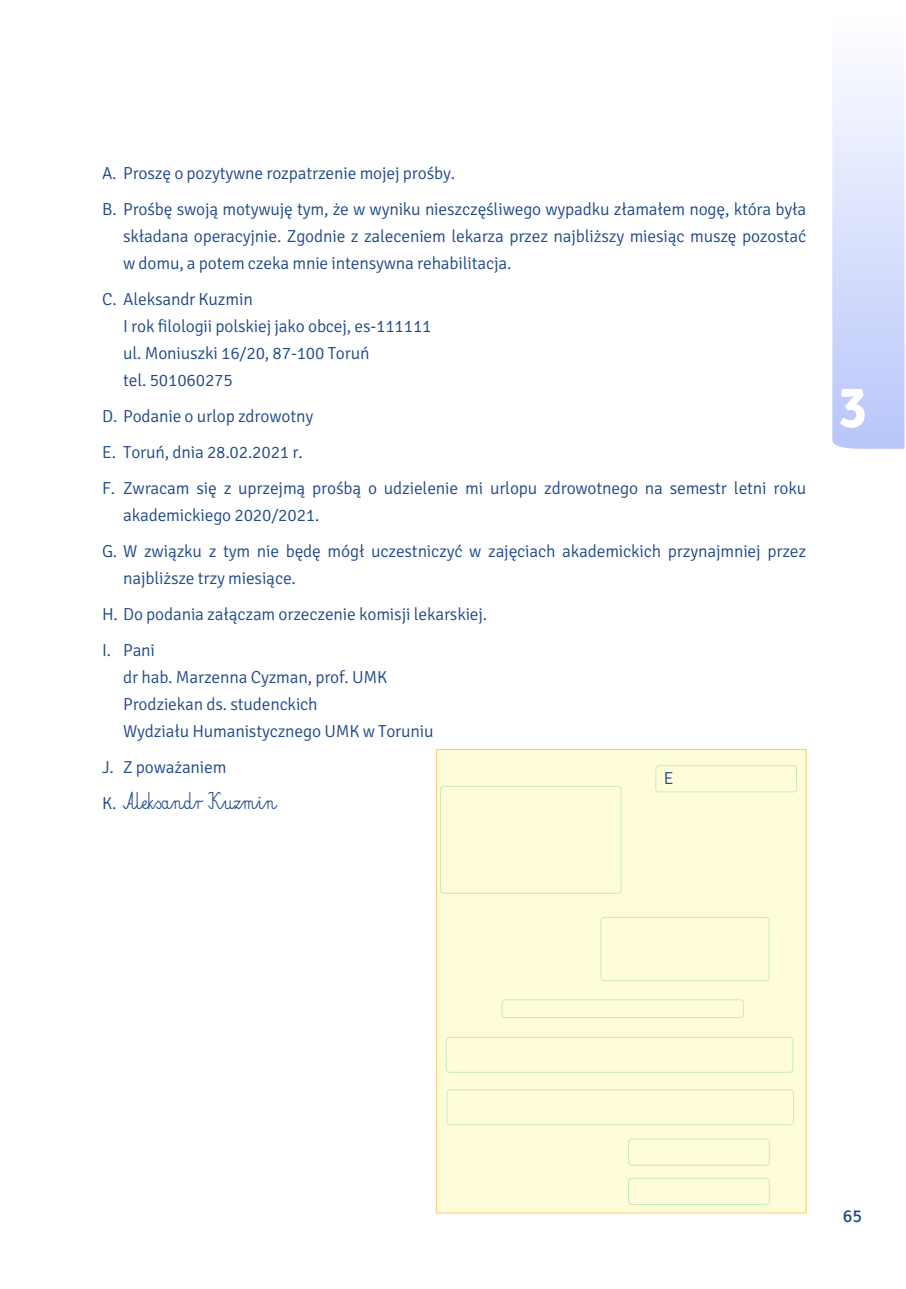
<style>
.page{position:relative;width:906px;height:1289px;background:#fff}
.page>*{position:absolute;margin:0;border:0;box-sizing:border-box;transform-origin:0 0}
.t1{font:700 60px "Signika";color:#fff;scale:.9 1}
.t2{font:21.9px "Elementarz Dwa";letter-spacing:-.01em;color:#1f4988}
.t3{font:18px "Signika";color:#1f4988}
.t4{font:300 17.4px/36px "Signika";letter-spacing:-.01em;color:#1f4988}
.s1{font-family:"Signika";font-weight:300;font-size:17.4px}
</style>
<div class="page">
<div style="left:436px;top:749px;width:370px;height:463px;background:#fffcd9"></div>
<div style="left:628px;top:1177px;width:141px;height:27px;border:1px solid #c7eeb1;border-radius:3px"></div>
<div style="left:446px;top:1037px;width:347px;height:35px;border:1px solid #c7eeb1;border-radius:3px"></div>
<div style="left:446px;top:1089px;width:348px;height:35px;border:1px solid #c7eeb1;border-radius:3px"></div>
<div style="left:628px;top:1138px;width:141px;height:27px;border:1px solid #c7eeb1;border-radius:3px"></div>
<div style="left:655px;top:765px;width:142px;height:27px;border:1px solid #c7eeb1;border-radius:3px"></div>
<div style="left:502px;top:999px;width:242px;height:18px;border:1px solid #c7eeb1;border-radius:3px"></div>
<div style="left:440px;top:786px;width:181px;height:107px;border:1px solid #c7eeb1;border-radius:3px"></div>
<div style="left:600px;top:917px;width:169px;height:64px;border:1px solid #c7eeb1;border-radius:3px"></div>
<svg style="left:832px;top:74px;width:72px;height:375px;background:#d7defc"></svg>
<p class="t4" style="left:102px;top:155px;width:705px">A. Proszę o pozytywne rozpatrzenie mojej prośby.<br>B. Prośbę swoją motywuję tym, że w wyniku nieszczęśliwego wypadku złamałem nogę, która była</p>
<p class="t4" style="left:123px;top:222px;width:684px;line-height:27px">składana operacyjnie. Zgodnie z zaleceniem lekarza przez najbliższy miesiąc muszę pozostać w domu, a potem czeka mnie intensywna rehabilitacja.</p>
<p class="t4" style="left:123px;top:285px;width:310px;line-height:27px;text-indent:-21px">C. Aleksandr Kuzmin<br>I rok filologii polskiej jako obcej, es-111111 ul. Moniuszki 16/20, 87-100 Toruń<br>tel. 501060275</p>
<p class="t4" style="left:102px;top:398px;width:705px">D. Podanie o urlop zdrowotny<br>E. Toruń, dnia 28.02.2021 r.<br>F. Zwracam się z uprzejmą prośbą o udzielenie mi urlopu zdrowotnego na semestr letni roku</p>
<p class="t4" style="left:102px;top:497px;width:705px;text-indent:21px">akademickiego 2020/2021.<br>G. W związku z tym nie będę mógł uczestniczyć w zajęciach akademickich przynajmniej przez</p>
<p class="t4" style="left:102px;top:560px;width:387px;text-indent:21px">najbliższe trzy miesiące.<br>H. Do podania załączam orzeczenie komisji lekarskiej.<br>I. Pani</p>
<p class="t4" style="left:123px;top:663px;width:312px;line-height:27px">dr hab. Marzenna Cyzman, prof. UMK<br>Prodziekan ds. studenckich<br>Wydziału Humanistycznego UMK w Toruniu</p>
<p class="t4" style="left:102px;top:749px;width:126px">J. Z poważaniem</p>
<p class="t2" style="left:102px;top:789px;width:176px"><span class="s1">K.</span> Aleksandr Kuzmin</p>
<p class="t4" style="left:663px;top:760px;width:11px">E</p>
<h1 class="t1" style="left:838px;top:370px;width:34px">3</h1>
<p class="t3" style="left:842px;top:1204px;width:21px">65</p>
</div>
